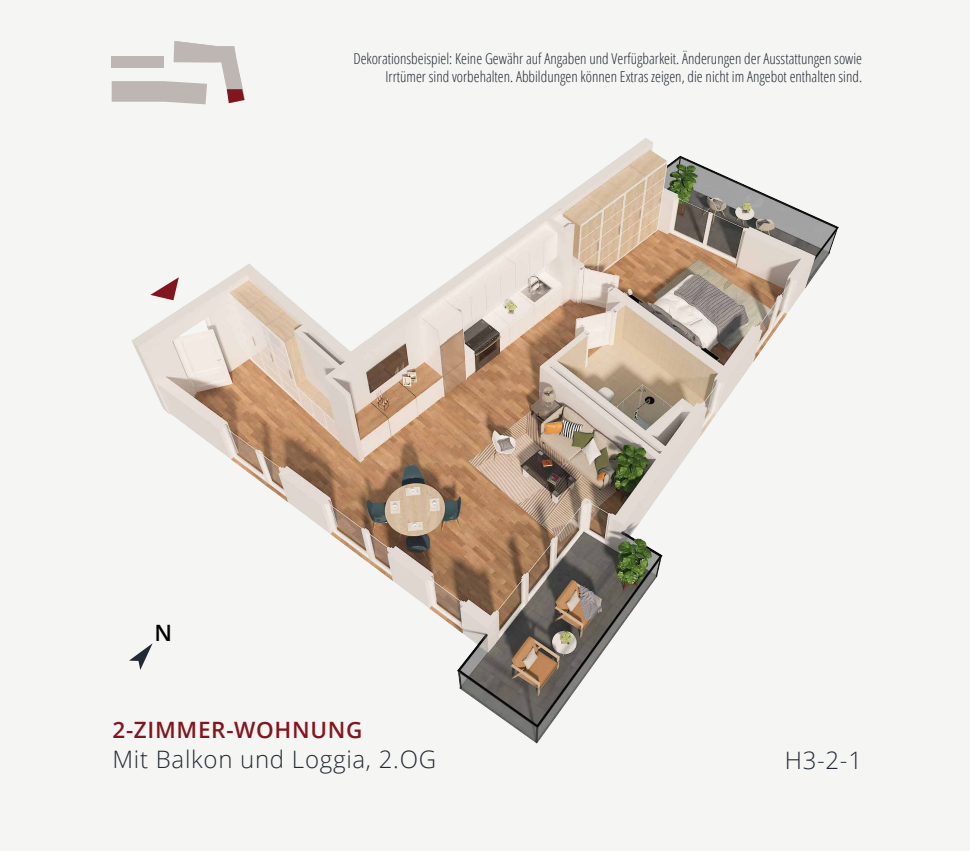
<style>
.page{position:relative;width:970px;height:851px;background:#fff}
.page>*{position:absolute;margin:0;border:0;box-sizing:border-box;transform-origin:0 0}
.t1{font:300 24px "Open Sans";letter-spacing:.03em;color:#222a35}
.t2{font:600 22.5px "Open Sans";letter-spacing:.03em;color:#82161f}
.t3{font:600 22.5px "Open Sans";color:#000}
.t4{font:300 15px/18.5px "Open Sans Condensed";color:#222a35;text-align:right}
</style>
<div class="page">
<div style="left:0;top:0;width:969px;height:850px;background:#f5f5f3"></div>
<img style="left:131px;top:138px;width:707px;height:605px">
<svg style="left:150px;top:277px;width:29px;height:23px"></svg>
<svg style="left:129px;top:643px;width:23px;height:26px"></svg>
<svg style="left:112px;top:41px;width:133px;height:63px"></svg>
<hr style="left:183px;top:46px;width:4px;height:16px;background:#beb6b2">
<p class="t4" style="left:353px;top:48px;width:510px">Dekorationsbeispiel: Keine Gewähr auf Angaben und Verfügbarkeit. Änderungen der Ausstattungen sowie<br>Irrtümer sind vorbehalten. Abbildungen können Extras zeigen, die nicht im Angebot enthalten sind.</p>
<h2 class="t3" style="left:155px;top:617px;width:19px">N</h2>
<h2 class="t2" style="left:112px;top:714px;width:251px">2-ZIMMER-WOHNUNG</h2>
<h1 class="t1" style="left:112px;top:742px;width:325px">Mit Balkon und Loggia, 2.OG</h1>
<h1 class="t1" style="left:784px;top:744px;width:79px">H3-2-1</h1>
</div>
